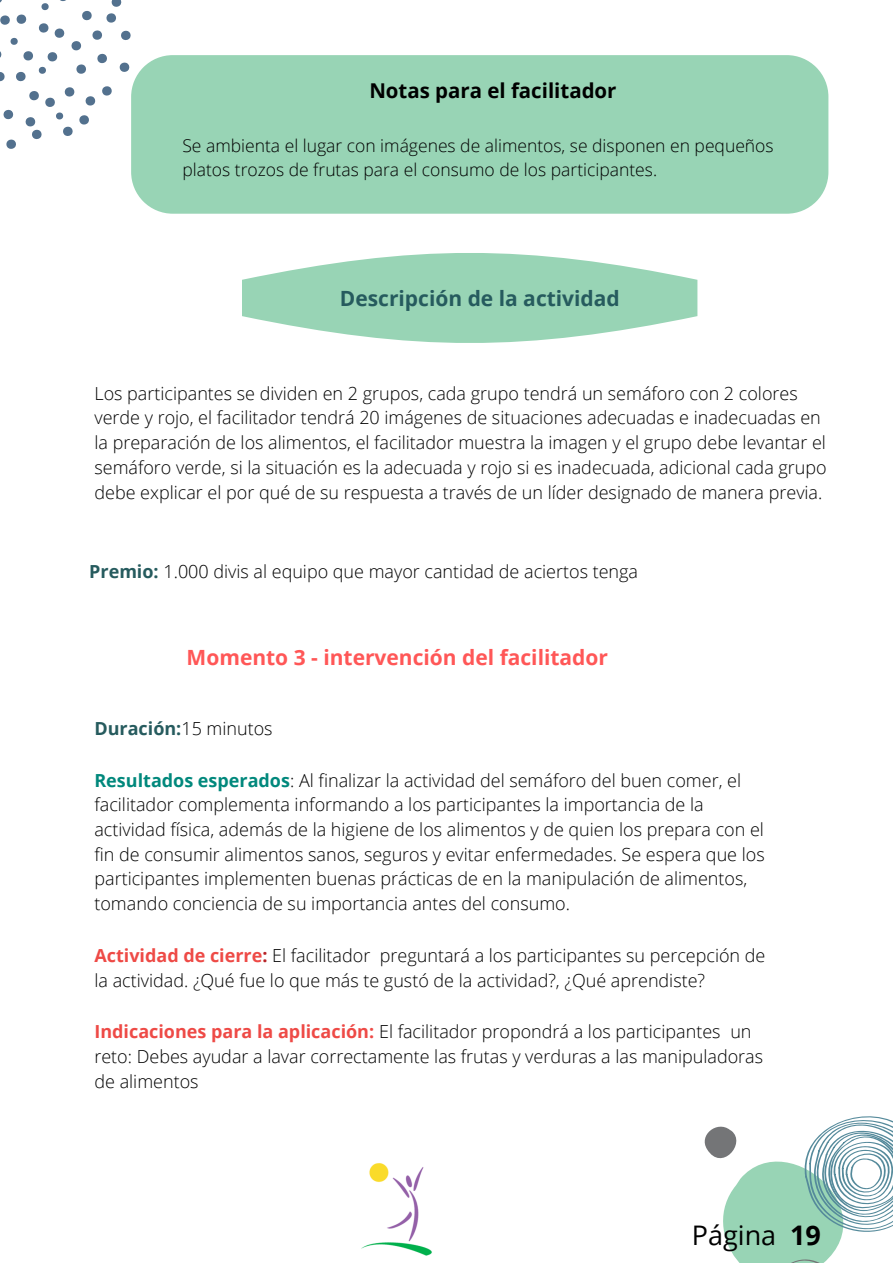
<style>
.page{position:relative;width:893px;height:1264px;background:#fff}
.page>*{position:absolute;margin:0;border:0;box-sizing:border-box;transform-origin:0 0}
.t1{font:27px "Open Sans";color:#000}
.t2{font:700 21px "Open Sans";color:#ff5757}
.t3{font:700 21px "Open Sans";color:#265b5e}
.t4{font:700 20.4px "Open Sans";color:#000}
.t5{font:300 18px/24.8px "Open Sans";color:#000}
.t6{font:700 18px "Open Sans";color:#265b5e}
.t7{font:300 17.55px/24px "Open Sans";color:#000}
.s1{font-weight:700;color:#265b5e}
.s2{font-weight:300;color:#000}
.s3{font-weight:700;color:#01887c}
.s4{font-weight:700;color:#ee4a46}
.s5{font-weight:700;color:#b72327}
.s6{font-weight:700}
</style>
<div class="page">
<svg style="left:0;top:0;width:130px;height:149px"></svg>
<svg style="left:704px;top:1116px;width:188px;height:146px"></svg>
<img style="left:361px;top:1163px;width:71px;height:93px">
<div style="left:131px;top:55px;width:697px;height:159px;background:#98d4b5"></div>
<svg style="left:242px;top:253px;width:455px;height:90px"></svg>
<p class="t4" style="left:369px;top:77px;width:248px">Notas para el facilitador</p>
<p class="t7" style="left:182px;top:133px;width:592px">Se ambienta el lugar con imágenes de alimentos, se disponen en pequeños platos trozos de frutas para el consumo de los participantes.</p>
<p class="t3" style="left:340px;top:283px;width:281px">Descripción de la actividad</p>
<p class="t5" style="left:94px;top:380px;width:733px">Los participantes se dividen en 2 grupos, cada grupo tendrá un semáforo con 2 colores verde y rojo, el facilitador tendrá 20 imágenes de situaciones adecuadas e inadecuadas en la preparación de los alimentos, el facilitador muestra la imagen y el grupo debe levantar el semáforo verde, si la situación es la adecuada y rojo si es inadecuada, adicional cada grupo debe explicar el por qué de su respuesta a través de un líder designado de manera previa.</p>
<p class="t5" style="left:89px;top:558px;width:550px"><span class="s1">Premio:</span> 1.000 divis al equipo que mayor cantidad de aciertos tenga</p>
<p class="t2" style="left:187px;top:642px;width:423px">Momento 3 - intervención del facilitador</p>
<p class="t6" style="left:94px;top:715px;width:180px">Duración:<span class="s2">15 minutos</span></p>
<p class="t5" style="left:94px;top:767px;width:671px"><span class="s3">Resultados esperados</span>: Al finalizar la actividad del semáforo del buen comer, el facilitador complementa informando a los participantes la importancia de la actividad física, además de la higiene de los alimentos y de quien los prepara con el fin de consumir alimentos sanos, seguros y evitar enfermedades. Se espera que los participantes implementen buenas prácticas de en la manipulación de alimentos, tomando conciencia de su importancia antes del consumo.</p>
<p class="t5" style="left:94px;top:942px;width:672px"><span class="s4">Actividad de cierre</span><span class="s5">:</span> El facilitador preguntará a los participantes su percepción de la actividad. ¿Qué fue lo que más te gustó de la actividad?, ¿Qué aprendiste?</p>
<p class="t5" style="left:94px;top:1019px;width:670px"><span class="s4">Indicaciones para la aplicación:</span> El facilitador propondrá a los participantes un reto: Debes ayudar a lavar correctamente las frutas y verduras a las manipuladoras de alimentos</p>
<h1 class="t1" style="left:691px;top:1216px;width:131px">Página <span class="s6">19</span></h1>
</div>
